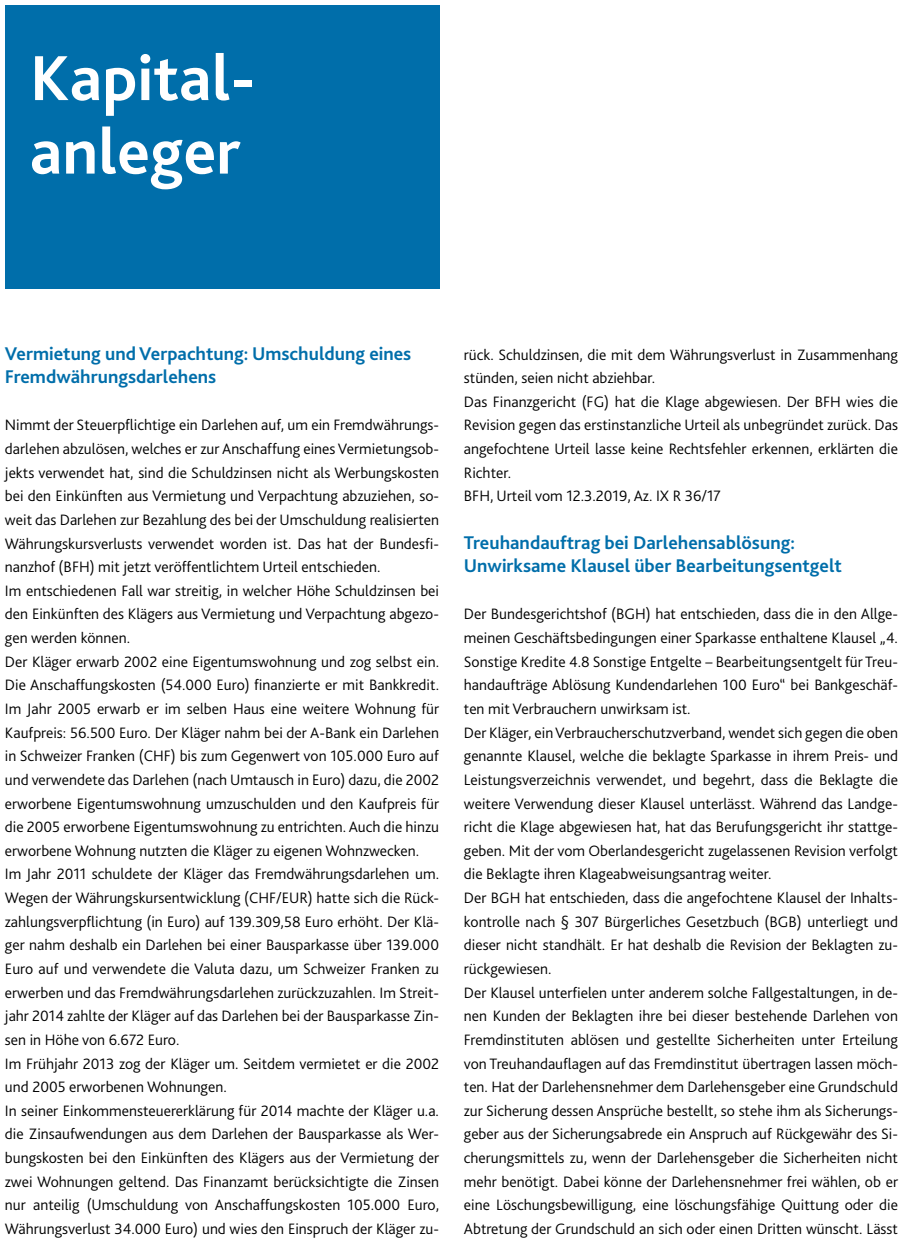
<style>
.page{position:relative;width:903px;height:1239px;background:#fff}
.page>*{position:absolute;margin:0;border:0;box-sizing:border-box;transform-origin:0 0}
.t1{font:700 66.5px/73.5px "Bliss 2";color:#fff}
.t2{font:700 19.25px/23.6px "Bliss 2";color:#006eaa}
.t3{font:300 15.75px/23.6px "Bliss 2";color:#000}
</style>
<div class="page">
<div style="left:5px;top:5px;width:434px;height:283px;background:#006eaa"></div>
<h1 class="t1" style="left:30px;top:40px;width:227px">Kapital&shy;anleger</h1>
<p class="t2" style="left:5px;top:341px;width:408px">Vermietung und Verpachtung: Umschuldung eines<br>Fremdwährungsdarlehens</p>
<p class="t3" style="left:5px;top:413px;width:436px">Nimmt der Steuerpflichtige ein Darlehen auf, um ein Fremdwährungs&shy;darlehen abzulösen, welches er zur Anschaffung eines Vermietungsob&shy;jekts verwendet hat, sind die Schuldzinsen nicht als Werbungskosten bei den Einkünften aus Vermietung und Verpachtung abzuziehen, so&shy;weit das Darlehen zur Bezahlung des bei der Umschuldung realisierten Währungskursverlusts verwendet worden ist. Das hat der Bundesfi&shy;nanzhof (BFH) mit jetzt veröffentlichtem Urteil entschieden.<br>Im entschiedenen Fall war streitig, in welcher Höhe Schuldzinsen bei den Einkünften des Klägers aus Vermietung und Verpachtung abgezo&shy;gen werden können.<br>Der Kläger erwarb 2002 eine Eigentumswohnung und zog selbst ein.<br>Die Anschaffungskosten (54.000 Euro) finanzierte er mit Bankkredit.<br>Im Jahr 2005 erwarb er im selben Haus eine weitere Wohnung für Kaufpreis: 56.500 Euro. Der Kläger nahm bei der A-Bank ein Darlehen in Schweizer Franken (CHF) bis zum Gegenwert von 105.000 Euro auf und verwendete das Darlehen (nach Umtausch in Euro) dazu, die 2002 erworbene Eigentumswohnung umzuschulden und den Kaufpreis für die 2005 erworbene Eigentumswohnung zu entrichten. Auch die hinzu erworbene Wohnung nutzten die Kläger zu eigenen Wohnzwecken.<br>Im Jahr 2011 schuldete der Kläger das Fremdwährungsdarlehen um.<br>Wegen der Währungskursentwicklung (CHF/EUR) hatte sich die Rück&shy;zahlungsverpflichtung (in Euro) auf 139.309,58 Euro erhöht. Der Klä&shy;ger nahm deshalb ein Darlehen bei einer Bausparkasse über 139.000<br>Euro auf und verwendete die Valuta dazu, um Schweizer Franken zu erwerben und das Fremdwährungsdarlehen zurückzuzahlen. Im Streit&shy;jahr 2014 zahlte der Kläger auf das Darlehen bei der Bausparkasse Zin&shy;sen in Höhe von 6.672 Euro.<br>Im Frühjahr 2013 zog der Kläger um. Seitdem vermietet er die 2002 und 2005 erworbenen Wohnungen.<br>In seiner Einkommensteuererklärung für 2014 machte der Kläger u.a. die Zinsaufwendungen aus dem Darlehen der Bausparkasse als Wer&shy;bungskosten bei den Einkünften des Klägers aus der Vermietung der zwei Wohnungen geltend. Das Finanzamt berücksichtigte die Zinsen nur anteilig (Umschuldung von Anschaffungskosten 105.000 Euro, Währungsverlust 34.000 Euro) und wies den Einspruch der Kläger zu-</p>
<p class="t3" style="left:464px;top:342px;width:436px">rück. Schuldzinsen, die mit dem Währungsverlust in Zusammenhang stünden, seien nicht abziehbar.<br>Das Finanzgericht (FG) hat die Klage abgewiesen. Der BFH wies die Revision gegen das erstinstanzliche Urteil als unbegründet zurück. Das angefochtene Urteil lasse keine Rechtsfehler erkennen, erklärten die Richter.<br>BFH, Urteil vom 12.3.2019, Az. IX R 36/17</p>
<p class="t2" style="left:464px;top:530px;width:380px">Treuhandauftrag bei Darlehensablösung:<br>Unwirksame Klausel über Bearbeitungsentgelt</p>
<p class="t3" style="left:464px;top:602px;width:436px">Der Bundesgerichtshof (BGH) hat entschieden, dass die in den Allge&shy;meinen Geschäftsbedingungen einer Sparkasse enthaltene Klausel „4.<br>Sonstige Kredite 4.8 Sonstige Entgelte – Bearbeitungsentgelt für Treu&shy;handaufträge Ablösung Kundendarlehen 100 Euro“ bei Bankgeschäf&shy;ten mit Verbrauchern unwirksam ist.<br>Der Kläger, ein Verbraucherschutzverband, wendet sich gegen die oben genannte Klausel, welche die beklagte Sparkasse in ihrem Preis- und Leistungsverzeichnis verwendet, und begehrt, dass die Beklagte die weitere Verwendung dieser Klausel unterlässt. Während das Landge&shy;richt die Klage abgewiesen hat, hat das Berufungsgericht ihr stattge&shy;geben. Mit der vom Oberlandesgericht zugelassenen Revision verfolgt die Beklagte ihren Klageabweisungsantrag weiter.<br>Der BGH hat entschieden, dass die angefochtene Klausel der Inhalts&shy;kontrolle nach § 307 Bürgerliches Gesetzbuch (BGB) unterliegt und dieser nicht standhält. Er hat deshalb die Revision der Beklagten zu&shy;rückgewiesen.<br>Der Klausel unterfielen unter anderem solche Fallgestaltungen, in de&shy;nen Kunden der Beklagten ihre bei dieser bestehende Darlehen von Fremdinstituten ablösen und gestellte Sicherheiten unter Erteilung von Treuhandauflagen auf das Fremdinstitut übertragen lassen möch&shy;ten. Hat der Darlehensnehmer dem Darlehensgeber eine Grundschuld zur Sicherung dessen Ansprüche bestellt, so stehe ihm als Sicherungs&shy;geber aus der Sicherungsabrede ein Anspruch auf Rückgewähr des Si&shy;cherungsmittels zu, wenn der Darlehensgeber die Sicherheiten nicht mehr benötigt. Dabei könne der Darlehensnehmer frei wählen, ob er eine Löschungsbewilligung, eine löschungsfähige Quittung oder die Abtretung der Grundschuld an sich oder einen Dritten wünscht. Lässt</p>
</div>
